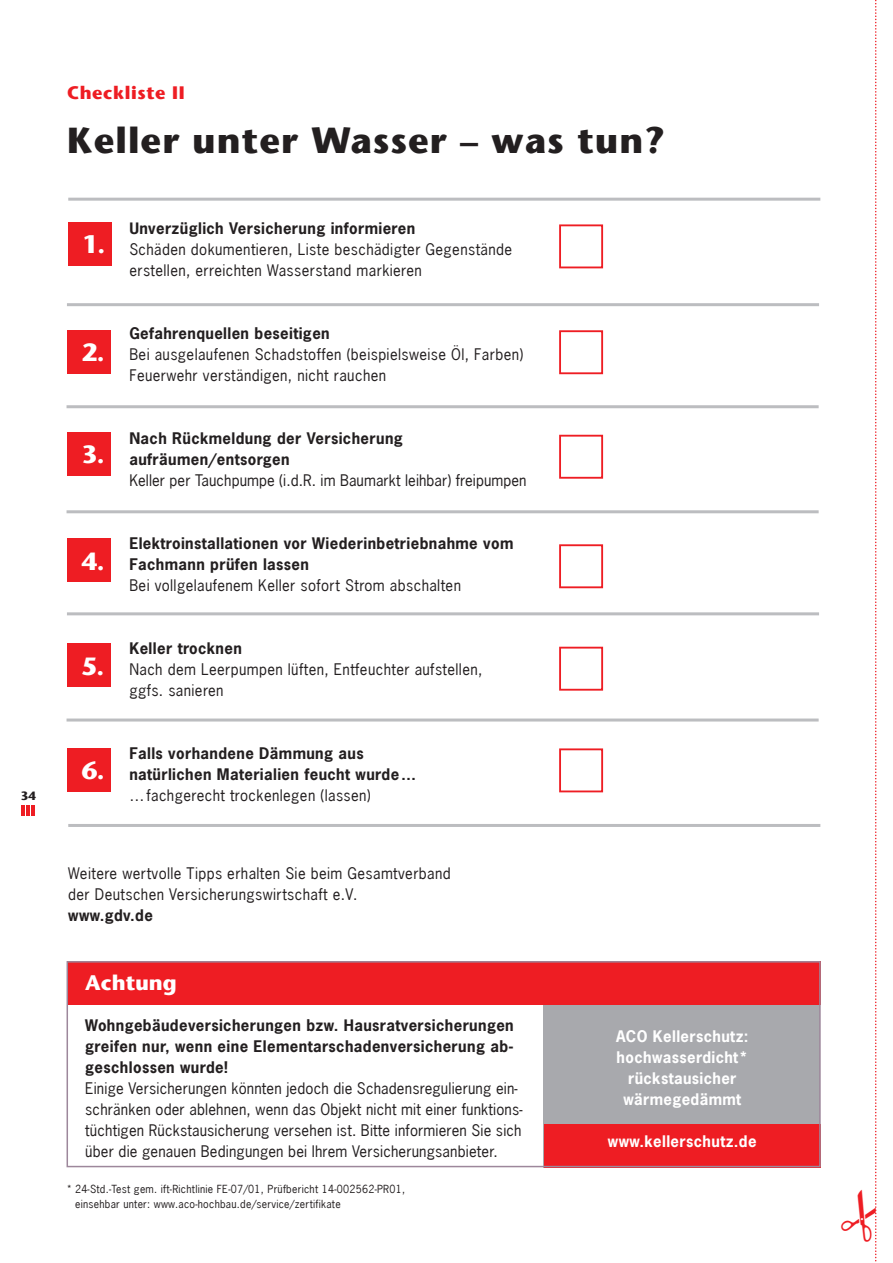
<style>
.page{position:relative;width:893px;height:1263px;background:#fff}
.page>*{position:absolute;margin:0;border:0;box-sizing:border-box;transform-origin:0 0}
.Rubrik{font:700 36px "Stone Sans";letter-spacing:.03em;color:#231f20}
.Rubrik-2{font:700 24.75px "Stone Sans";color:#fff}
.Rubrik-3{font:700 21px "Stone Sans";color:#fff}
.Rubrik-4{font:700 18px "Stone Sans";letter-spacing:.03em;color:#ee1d23}
.Fließtext{font:15px/21px "News Gothic";letter-spacing:.025em;color:#231f20}
.Fließtext-2{font:700 15px/21px "News Gothic";letter-spacing:.025em;color:#231f20}
.Fließtext-3{font:700 15px "News Gothic";letter-spacing:.025em;color:#fff}
.Fließtext-4{font:15px "News Gothic";letter-spacing:.005em;color:#231f20}
.Pagina{font:700 12px "Stone Sans";color:#231f20}
.Bildunterschrift{font:10.5px "News Gothic";letter-spacing:.025em;color:#231f20}
</style>
<div class="page">
<div style="left:544px;top:1005px;width:276px;height:162px;background:#a8a9ad"></div>
<hr style="left:21px;top:806px;width:4px;height:10px;background:#ee1d23">
<hr style="left:26px;top:806px;width:4px;height:10px;background:#ee1d23">
<hr style="left:31px;top:806px;width:4px;height:10px;background:#ee1d23">
<div style="left:68px;top:222px;width:44px;height:44px;background:#ee1d23"></div>
<div style="left:67px;top:962px;width:754px;height:43px;background:#ee1d23"></div>
<div style="left:67px;top:330px;width:44px;height:44px;background:#ee1d23"></div>
<div style="left:67px;top:432px;width:44px;height:44px;background:#ee1d23"></div>
<div style="left:67px;top:538px;width:44px;height:44px;background:#ee1d23"></div>
<div style="left:67px;top:643px;width:44px;height:44px;background:#ee1d23"></div>
<div style="left:67px;top:748px;width:44px;height:44px;background:#ee1d23"></div>
<div style="left:559px;top:224px;width:44px;height:44px;border:2px solid #ee1d23"></div>
<div style="left:559px;top:330px;width:44px;height:44px;border:2px solid #ee1d23"></div>
<div style="left:559px;top:435px;width:44px;height:44px;border:2px solid #ee1d23"></div>
<div style="left:559px;top:544px;width:44px;height:44px;border:2px solid #ee1d23"></div>
<div style="left:559px;top:647px;width:44px;height:44px;border:2px solid #ee1d23"></div>
<hr style="left:68px;top:198px;width:752px;height:3px;background:#bcbdc0">
<hr style="left:67px;top:303px;width:752px;height:3px;background:#bcbdc0">
<hr style="left:67px;top:405px;width:752px;height:3px;background:#bcbdc0">
<hr style="left:67px;top:510px;width:752px;height:3px;background:#bcbdc0">
<hr style="left:67px;top:612px;width:752px;height:3px;background:#bcbdc0">
<hr style="left:67px;top:718px;width:752px;height:3px;background:#bcbdc0">
<hr style="left:68px;top:824px;width:752px;height:3px;background:#bcbdc0">
<div style="left:559px;top:748px;width:44px;height:44px;border:2px solid #ee1d23"></div>
<div style="left:544px;top:1124px;width:276px;height:43px;background:#ee1d23"></div>
<div style="left:67px;top:961px;width:754px;height:206px;border:2px solid #9d879b"></div>
<svg style="left:875px;top:0;width:2px;height:1262px"></svg>
<p class="Pagina" style="left:21px;top:788px;width:17px">34</p>
<p class="Rubrik-4" style="left:67px;top:82px;width:119px">Checkliste II</p>
<p class="Rubrik" style="left:67px;top:118px;width:599px">Keller unter Wasser – was tun?</p>
<p class="Rubrik-2" style="left:83px;top:230px;width:24px">1.</p>
<p class="Rubrik-2" style="left:82px;top:338px;width:24px">2.</p>
<p class="Rubrik-2" style="left:82px;top:440px;width:24px">3.</p>
<p class="Rubrik-2" style="left:82px;top:546px;width:24px">4.</p>
<p class="Rubrik-2" style="left:81px;top:651px;width:24px">5.</p>
<p class="Rubrik-2" style="left:82px;top:756px;width:24px">6.</p>
<p class="Fließtext-2" style="left:129px;top:218px;width:287px">Unverzüglich Versicherung informieren</p>
<p class="Fließtext" style="left:129px;top:239px;width:384px">Schäden dokumentieren, Liste beschädigter Gegenstände erstellen, erreichten Wasserstand markieren</p>
<p class="Fließtext-2" style="left:129px;top:323px;width:202px">Gefahrenquellen beseitigen</p>
<p class="Fließtext" style="left:129px;top:344px;width:395px">Bei ausgelaufenen Schadstoffen (beispielsweise Öl, Farben)</p>
<p class="Fließtext" style="left:129px;top:365px;width:258px">Feuerwehr verständigen, nicht rauchen</p>
<p class="Fließtext-2" style="left:129px;top:428px;width:275px">Nach Rückmeldung der Versicherung</p>
<p class="Fließtext-2" style="left:129px;top:449px;width:162px">aufräumen/entsorgen</p>
<p class="Fließtext-4" style="left:129px;top:471px;width:399px">Keller per Tauchpumpe (i.d.R. im Baumarkt leihbar) freipumpen</p>
<p class="Fließtext-2" style="left:129px;top:533px;width:386px">Elektroinstallationen vor Wiederinbetriebnahme vom<br>Fachmann prüfen lassen</p>
<p class="Fließtext" style="left:129px;top:575px;width:333px">Bei vollgelaufenem Keller sofort Strom abschalten</p>
<p class="Fließtext-2" style="left:129px;top:638px;width:114px">Keller trocknen</p>
<p class="Fließtext" style="left:129px;top:659px;width:355px">Nach dem Leerpumpen lüften, Entfeuchter aufstellen,</p>
<p class="Fließtext" style="left:129px;top:680px;width:96px">ggfs. sanieren</p>
<p class="Fließtext-2" style="left:129px;top:743px;width:236px">Falls vorhandene Dämmung aus</p>
<p class="Fließtext-2" style="left:129px;top:764px;width:288px">natürlichen Materialien feucht wurde …</p>
<p class="Fließtext" style="left:129px;top:785px;width:243px">… fachgerecht trockenlegen (lassen)</p>
<p class="Fließtext" style="left:68px;top:863px;width:384px">Weitere wertvolle Tipps erhalten Sie beim Gesamtverband</p>
<p class="Fließtext" style="left:68px;top:884px;width:291px">der Deutschen Versicherungswirtschaft e.V.</p>
<p class="Fließtext-2" style="left:68px;top:905px;width:86px">www.gdv.de</p>
<p class="Rubrik-3" style="left:85px;top:970px;width:93px">Achtung</p>
<p class="Fließtext-2" style="left:85px;top:1015px;width:430px;text-align:justify">Wohngebäudeversicherungen bzw. Hausratversicherungen greifen nur, wenn eine Elementarschadenversicherung ab&shy;geschlossen wurde!</p>
<p class="Fließtext" style="left:85px;top:1078px;width:439px">Einige Versicherungen könnten jedoch die Schadensregulierung ein&shy;schränken oder ablehnen, wenn das Objekt nicht mit einer funktions&shy;tüchtigen Rückstausicherung versehen ist. Bitte informieren Sie sich über die genauen Bedingungen bei Ihrem Versicherungsanbieter.</p>
<p class="Bildunterschrift" style="left:67px;top:1182px;width:340px">* 24-Std.-Test gem. ift-Richtlinie FE-07/01, Prüfbericht 14-002562-PR01,</p>
<p class="Bildunterschrift" style="left:75px;top:1197px;width:267px">einsehbar unter: www.aco-hochbau.de/service/zertifikate</p>
<p class="Fließtext-3" style="left:616px;top:1027px;width:134px">ACO Kellerschutz:</p>
<p class="Fließtext-3" style="left:617px;top:1048px;width:133px">hochwasserdicht*</p>
<p class="Fließtext-3" style="left:628px;top:1069px;width:110px">rückstausicher</p>
<p class="Fließtext-3" style="left:623px;top:1090px;width:119px">wärmegedämmt</p>
<p class="Fließtext-3" style="left:608px;top:1132px;width:150px">www.kellerschutz.de</p>
</div>
